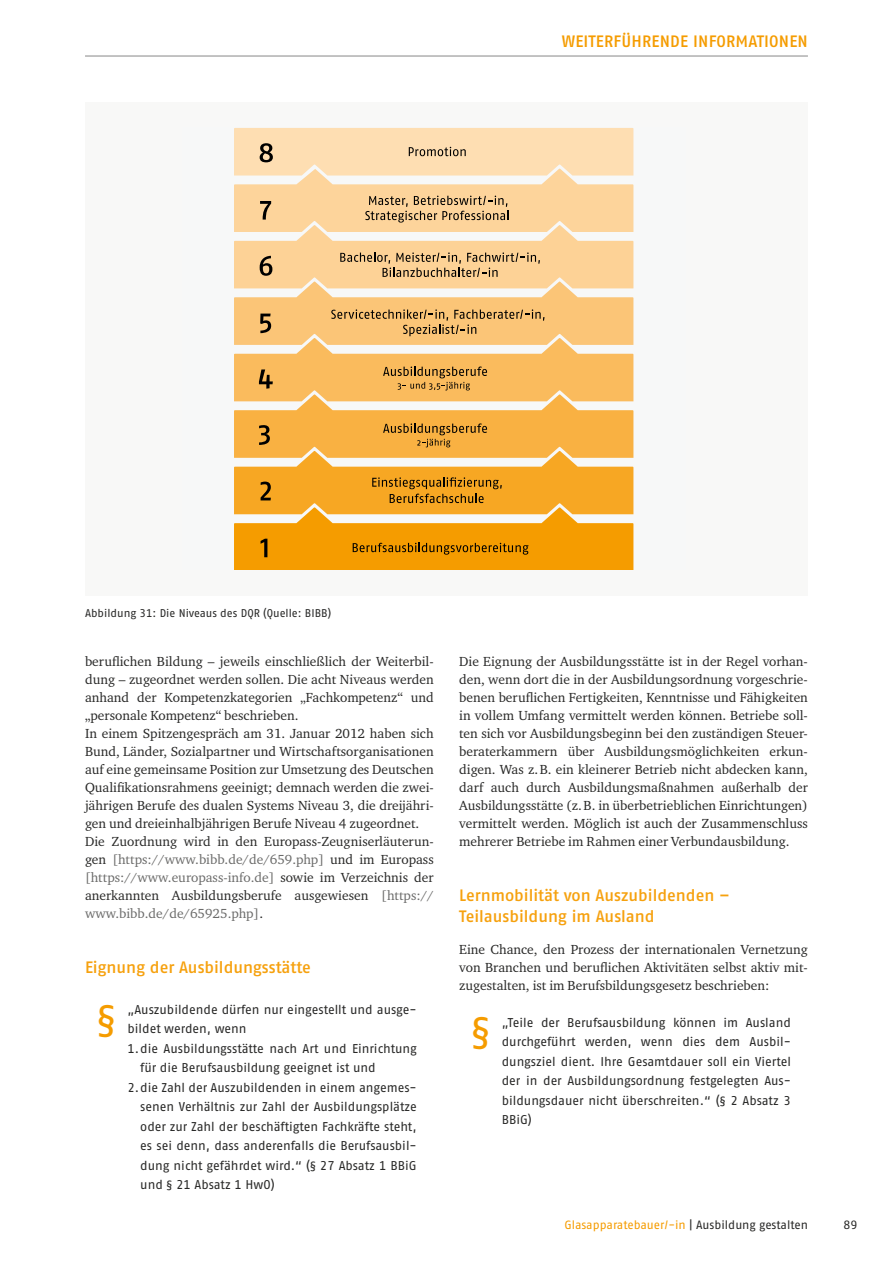
<style>
.page{position:relative;width:893px;height:1263px;background:#fff}
.page>*{position:absolute;margin:0;border:0;box-sizing:border-box;transform-origin:0 0}
.t1{font:42px "Fago Pro";color:#f59c00}
.Ueberschriften_id248{font:500 16.5px/21px "Fago Pro";color:#f6a10e}
.t2{font:500 16.5px "Fago Pro";letter-spacing:.01em;color:#f59c00}
.Fliesstext_gesamt_id259{font:13.5px/18px "Charter ITC Pro";color:#282827;text-align:justify}
.t3{font:12.75px/19.5px "Fago Pro";color:#282827}
.t4{font:12px "Fago Pro";letter-spacing:-.005em;color:#f59c00}
.t5{font:12px "Fago Pro";color:#282827}
.t6{font:11.25px "Fago Pro";color:#282827}
.s1{color:#6b6b6a}
.s2{color:#282827}
</style>
<div class="page">
<hr style="left:85px;top:56px;width:723px;height:1px;background:#878787">
<div style="left:85px;top:102px;width:723px;height:493px;background:#f8f8f7"></div>
<svg style="left:234px;top:128px;width:399px;height:442px;background:#f2c073"></svg>
<p class="t6" style="left:85px;top:606px;width:248px">Abbildung 31: Die Niveaus des DQR (Quelle: BIBB)</p>
<p class="t2" style="left:562px;top:31px;width:248px">WEITERFÜHRENDE INFORMATIONEN</p>
<p class="Fliesstext_gesamt_id259" style="left:85px;top:652px;width:350px">beruflichen Bildung – jeweils einschließlich der Weiterbil&shy;dung – zugeordnet werden sollen. Die acht Niveaus werden anhand der Kompetenzkategorien „Fachkompetenz“ und „personale Kompetenz“ beschrieben.</p>
<p class="Fliesstext_gesamt_id259" style="left:85px;top:724px;width:350px">In einem Spitzengespräch am 31. Januar 2012 haben sich Bund, Länder, Sozialpartner und Wirtschaftsorganisationen auf eine gemeinsame Position zur Umsetzung des Deutschen Qualifikationsrahmens geeinigt; demnach werden die zwei&shy;jährigen Berufe des dualen Systems Niveau 3, die dreijähri&shy;gen und dreieinhalbjährigen Berufe Niveau 4 zugeordnet.</p>
<p class="Fliesstext_gesamt_id259" style="left:85px;top:832px;width:350px">Die Zuordnung wird in den Europass-Zeugniserläuterun&shy;gen <span class="s1">[https://www.bibb.de/de/659.php]</span> und im Europass <span class="s1">[https://www.europass-info.de]</span> sowie im Verzeichnis der anerkannten Ausbildungsberufe ausgewiesen <span class="s1">[https:// www.bibb.de/de/65925.php]</span>.</p>
<p class="Ueberschriften_id248" style="left:85px;top:957px;width:227px">Eignung der Ausbildungsstätte</p>
<p class="t3" style="left:128px;top:1000px;width:291px">„Auszubildende dürfen nur eingestellt und ausge&shy;bildet werden, wenn</p>
<p class="t3" style="left:140px;top:1039px;width:278px;text-indent:-13px">1.die Ausbildungsstätte nach Art und Einrichtung für die Berufsausbildung geeignet ist und</p>
<p class="t3" style="left:140px;top:1078px;width:278px;text-align:justify;text-indent:-13px">2.die Zahl der Auszubildenden in einem angemes&shy;senen Verhältnis zur Zahl der Ausbildungsplätze oder zur Zahl der beschäftigten Fachkräfte steht, es sei denn, dass anderenfalls die Berufsausbil&shy;dung nicht gefährdet wird.“ (§ 27 Absatz 1 BBiG und § 21 Absatz 1 HwO)</p>
<p class="Fliesstext_gesamt_id259" style="left:459px;top:652px;width:350px">Die Eignung der Ausbildungsstätte ist in der Regel vorhan&shy;den, wenn dort die in der Ausbildungsordnung vorgeschrie&shy;benen beruflichen Fertigkeiten, Kenntnisse und Fähigkeiten in vollem Umfang vermittelt werden können. Betriebe soll&shy;ten sich vor Ausbildungsbeginn bei den zuständigen Steuer&shy;beraterkammern über Ausbildungsmöglichkeiten erkun&shy;digen. Was z.B. ein kleinerer Betrieb nicht abdecken kann, darf auch durch Ausbildungsmaßnahmen außerhalb der Ausbildungsstätte (z.B. in überbetrieblichen Einrichtungen) vermittelt werden. Möglich ist auch der Zusammenschluss mehrerer Betriebe im Rahmen einer Verbundausbildung.</p>
<p class="Ueberschriften_id248" style="left:459px;top:885px;width:272px">Lernmobilität von Auszubildenden –<br>Teilausbildung im Ausland</p>
<p class="Fliesstext_gesamt_id259" style="left:459px;top:940px;width:350px">Eine Chance, den Prozess der internationalen Vernetzung von Branchen und beruflichen Aktivitäten selbst aktiv mit&shy;zugestalten, ist im Berufsbildungsgesetz beschrieben:</p>
<p class="t3" style="left:502px;top:1012px;width:291px;text-align:justify">„Teile der Berufsausbildung können im Ausland durchgeführt werden, wenn dies dem Ausbil&shy;dungsziel dient. Ihre Gesamtdauer soll ein Viertel der in der Ausbildungsordnung festgelegten Aus&shy;bildungsdauer nicht überschreiten.“ (§ 2 Absatz 3<br>BBiG)</p>
<h1 class="t1" style="left:97px;top:993px;width:20px">§</h1>
<h1 class="t1" style="left:471px;top:1005px;width:20px">§</h1>
<p class="t4" style="left:564px;top:1218px;width:245px">Glasapparatebauer/-in <span class="s2">| Ausbildung gestalten</span></p>
<p class="t5" style="left:843px;top:1218px;width:15px">89</p>
</div>
